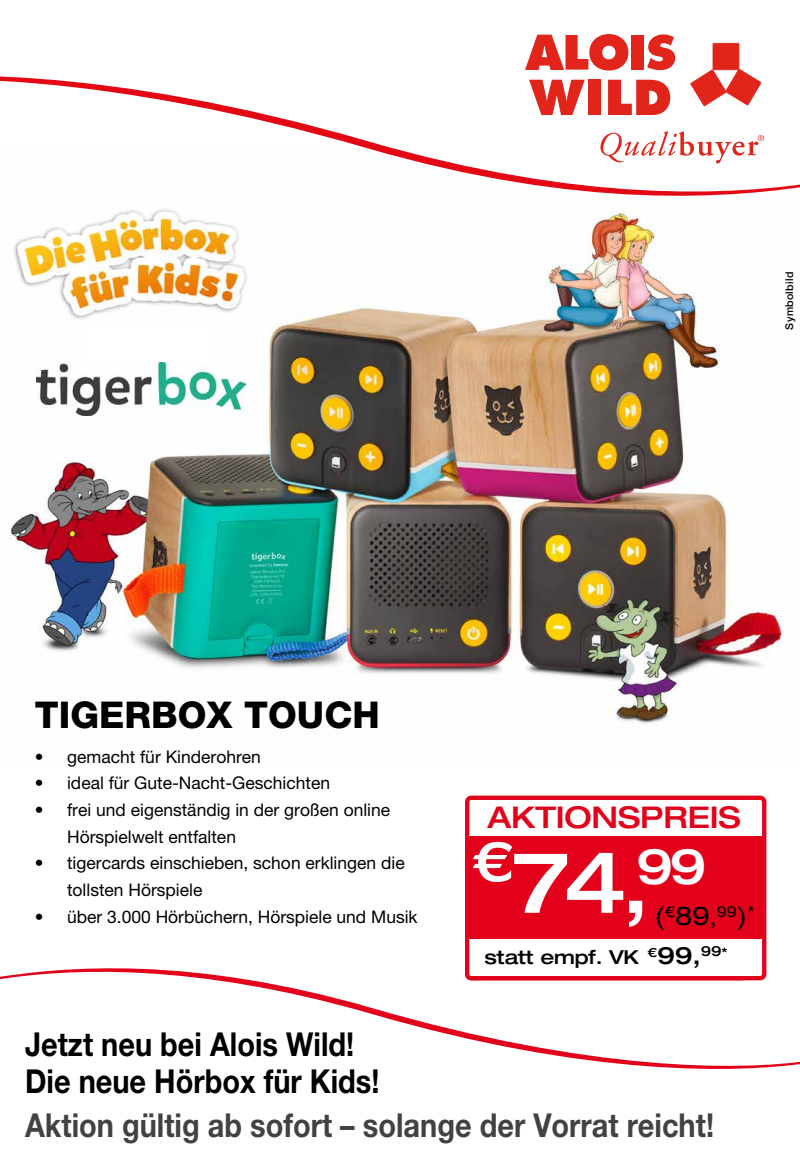
<style>
.page{position:relative;width:800px;height:1161px;background:#fff}
.page>*{position:absolute;margin:0;border:0;box-sizing:border-box;transform-origin:0 0}
.t1{font:500 expanded 85.1px "Helvetica Neue LT Pro";color:#fff}
.t2{font:800 36.9px "Helvetica Neue LT Pro";color:#000}
.t3{font:700 33px "Helvetica Neue LT Pro";color:#424242;scale:.88 1}
.t4{font:700 33px/37px "Helvetica Neue LT Pro";color:#000;scale:.88 1}
.t5{font:500 expanded 30px "Helvetica Neue LT Pro";letter-spacing:-.005em;color:#e2001a}
.t6{font:expanded 25.9px "Helvetica Neue LT Pro";color:#000}
.t7{font:500 expanded 19.3px "Helvetica Neue LT Pro";letter-spacing:-.005em;color:#000}
.t8{font:17.4px/26.7px "Helvetica Neue LT Pro";color:#000}
.t9{font:500 10.6px "Helvetica Neue LT Pro";letter-spacing:.03em;color:#000}
.s1{font-size:20.7px}
.s2{font-size:24.1px}
</style>
<div class="page">
<img style="left:10px;top:210px;width:773px;height:515px">
<svg style="left:0;top:956px;width:800px;height:113px"></svg>
<svg style="left:0;top:66px;width:800px;height:144px"></svg>
<svg style="left:525px;top:34px;width:103px;height:37px"></svg>
<div style="left:632px;top:35px;width:12px;height:35px;background:#e1251b"></div>
<svg style="left:647px;top:34px;width:28px;height:36px"></svg>
<div style="left:588px;top:80px;width:13px;height:35px;background:#e1251b"></div>
<svg style="left:529px;top:80px;width:56px;height:35px"></svg>
<svg style="left:608px;top:80px;width:62px;height:35px"></svg>
<svg style="left:690px;top:43px;width:71px;height:63px"></svg>
<svg style="left:600px;top:131px;width:164px;height:32px"></svg>
<div style="left:467px;top:798px;width:297px;height:180px;background:#fff;border-radius:4px"></div>
<div style="left:465px;top:796px;width:301px;height:184px;border:4px solid #e2001a;border-radius:4px"></div>
<div style="left:467px;top:836px;width:297px;height:102px;background:#e2001a"></div>
<img style="left:37px;top:362px;width:208px;height:53px">
<div style="left:84px;top:326px;width:124px;height:36px;background:#fff"></div>
<p class="t9" style="left:783px;top:330px;width:59px;rotate:-90deg">Symbolbild</p>
<h2 class="t2" style="left:35px;top:693px;width:346px">TIGERBOX TOUCH</h2>
<p class="t8" style="left:35px;top:743px;width:228px">• gemacht für Kinderohren</p>
<p class="t8" style="left:35px;top:769px;width:297px">• ideal für Gute-Nacht-Geschichten</p>
<p class="t8" style="left:67px;top:796px;width:325px;text-indent:-32px">• frei und eigenständig in der großen online<br>Hörspielwelt entfalten</p>
<p class="t8" style="left:67px;top:849px;width:339px;text-indent:-32px">• tigercards einschieben, schon erklingen die tollsten Hörspiele</p>
<p class="t8" style="left:35px;top:903px;width:384px">• über 3.000 Hörbüchern, Hörspiele und Musik</p>
<h3 class="t4" style="left:25px;top:1025px;width:404px">Jetzt neu bei Alois Wild!<br>Die neue Hörbox für Kids!</h3>
<h3 class="t5" style="left:487px;top:799px;width:255px">AKTIONSPREIS</h3>
<h1 class="t1" style="left:472px;top:830px;width:236px"><sup>€</sup>74,<sup>99</sup></h1>
<h3 class="t6" style="left:655px;top:901px;width:101px">(<sup>€</sup>89<span class="s1">,</span><sup>99</sup>)<sup>*</sup></h3>
<p class="t7" style="left:485px;top:945px;width:244px">statt empf. VK <sup>€</sup><span class="s2">99,</span><sup>99</sup><sup>*</sup></p>
<h3 class="t3" style="left:25px;top:1105px;width:784px">Aktion gültig ab sofort – solange der Vorrat reicht!</h3>
</div>
